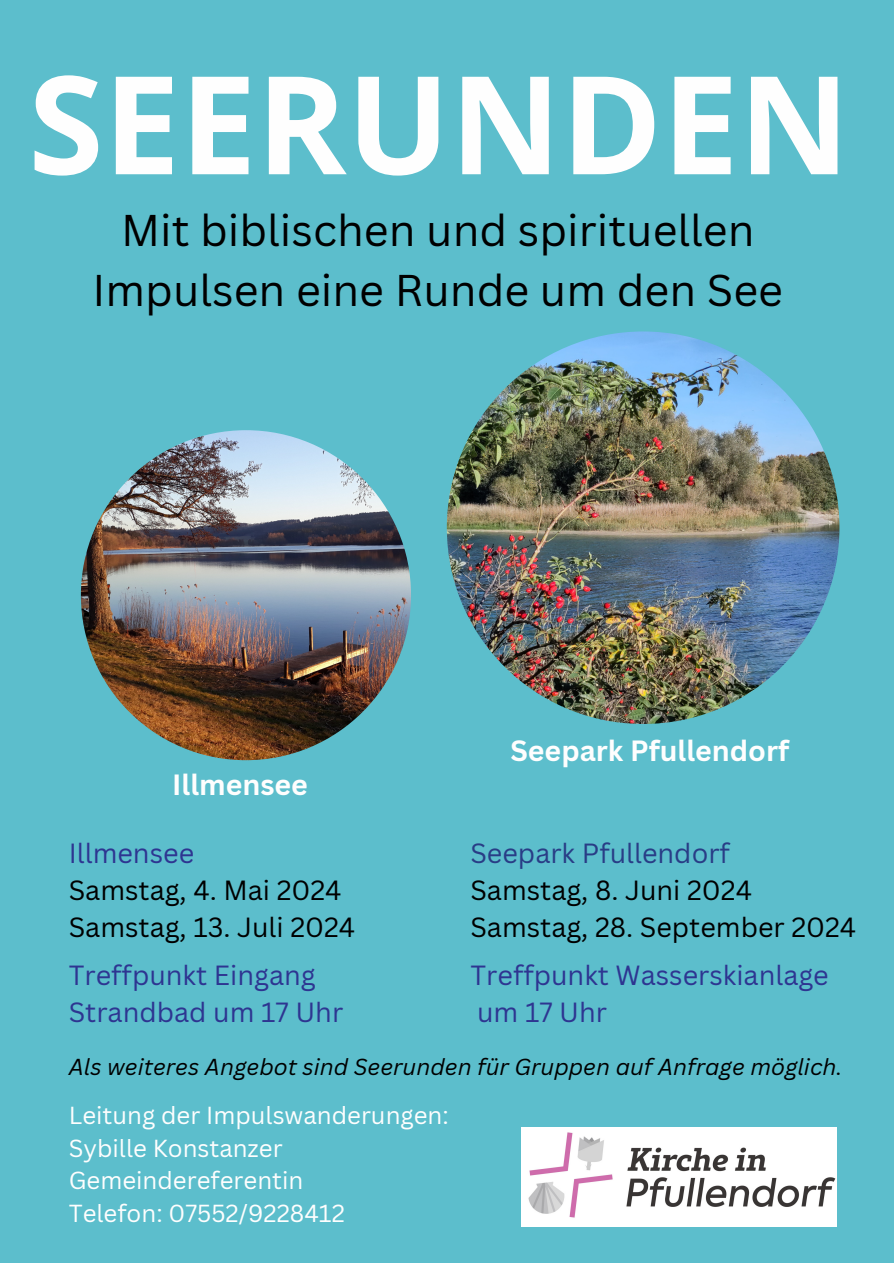
<style>
.page{position:relative;width:894px;height:1264px;background:#fff}
.page>*{position:absolute;margin:0;border:0;box-sizing:border-box;transform-origin:0 0}
.t1{font:700 136.5px "Open Sans";color:#fefefe}
.t2{font:43.2px/60.4px "Canva Sans";color:#000;text-align:center}
.t3{font:700 28.5px "Canva Sans";color:#fefefe}
.t4{font:27px "Canva Sans";color:#000}
.t5{font:27px/37.2px "Canva Sans";color:#2e3591}
.t6{font:27px "Canva Sans";color:#293d86}
.t7{font:24px "Canva Sans";color:#fefefe}
.t8{font:italic 22.5px "Canva Sans";color:#000}
</style>
<div class="page">
<div style="left:0;top:0;width:893px;height:1261px;background:#5cbecc"></div>
<img style="left:446px;top:331px;width:393px;height:393px;border-radius:50%">
<img style="left:81px;top:430px;width:330px;height:330px;border-radius:50%">
<img style="left:521px;top:1127px;width:315px;height:99px">
<p class="t1" style="left:28px;top:28px;width:822px">SEERUNDEN</p>
<p class="t2" style="left:92px;top:198px;width:691px">Mit biblischen und spirituellen<br>Impulsen eine Runde um den See</p>
<p class="t3" style="left:172px;top:764px;width:137px">Illmensee</p>
<p class="t5" style="left:69px;top:834px;width:127px">Illmensee</p>
<p class="t4" style="left:69px;top:871px;width:274px">Samstag, 4. Mai 2024</p>
<p class="t4" style="left:69px;top:908px;width:288px">Samstag, 13. Juli 2024</p>
<p class="t3" style="left:510px;top:730px;width:280px">Seepark Pfullendorf</p>
<p class="t6" style="left:470px;top:834px;width:261px">Seepark Pfullendorf</p>
<p class="t4" style="left:470px;top:871px;width:283px">Samstag, 8. Juni 2024</p>
<p class="t4" style="left:470px;top:908px;width:387px">Samstag, 28. September 2024</p>
<p class="t5" style="left:69px;top:955px;width:276px">Treffpunkt Eingang<br>Strandbad um 17 Uhr</p>
<p class="t5" style="left:470px;top:955px;width:359px">Treffpunkt Wasserskianlage</p>
<p class="t5" style="left:477px;top:993px;width:131px">um 17 Uhr</p>
<p class="t8" style="left:69px;top:1051px;width:774px">Als weiteres Angebot sind Seerunden für Gruppen auf Anfrage möglich.</p>
<p class="t7" style="left:69px;top:1098px;width:381px">Leitung der Impulswanderungen:</p>
<p class="t7" style="left:69px;top:1130px;width:215px">Sybille Konstanzer</p>
<p class="t7" style="left:69px;top:1163px;width:236px">Gemeindereferentin</p>
<p class="t7" style="left:69px;top:1196px;width:277px">Telefon: 07552/9228412</p>
</div>
